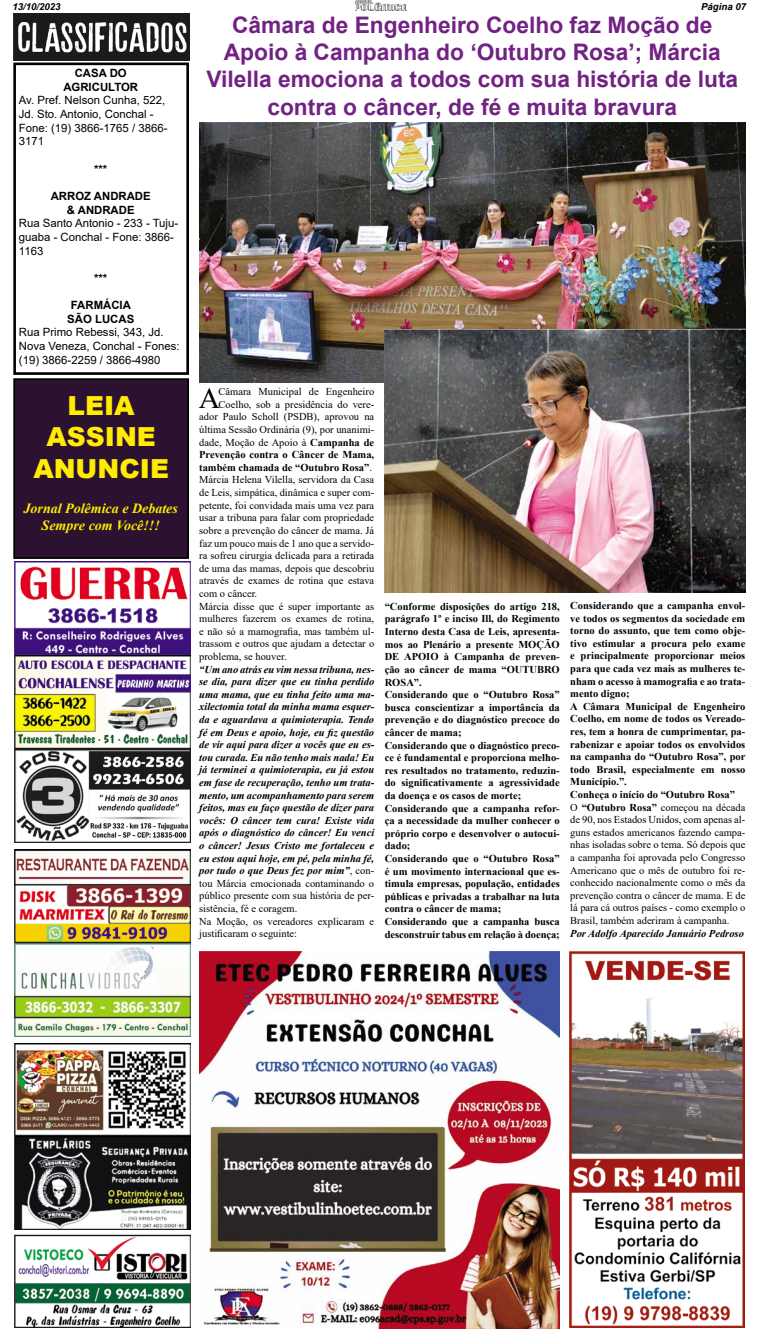
<style>
.page{position:relative;width:759px;height:1342px;background:#fff}
.page>*{position:absolute;margin:0;border:0;box-sizing:border-box;transform-origin:0 0}
.t1{font:29.49px "Times New Roman";color:#000}
.t2{font:900 26.25px/31.5px "Arial";color:#ffed00;text-align:center}
.t3{font:700 22.75px/27.3px "Arial";color:#722283;text-align:center}
.t4{font:italic 700 14px/16.8px "Times New Roman";color:#ffed00;text-align:center}
.t5{font:11.38px/13.7px "Arial";color:#000}
.t6{font:700 11.38px/13.7px "Arial";color:#000;text-align:center}
.t7{font:700 10.5px/12.6px "Times New Roman";color:#000}
.t8{font:italic 700 10.5px/12.6px "Times New Roman";color:#000}
.t9{font:10.5px "Times New Roman";color:#000}
.t10{font:italic 700 9.62px "Arial";color:#000}
.s1{font-weight:700}
.s2{font-weight:400}
.s3{font-weight:400;font-style:normal}
</style>
<div class="page">
<img style="left:355px;top:0;width:51px;height:11px">
<img style="left:15px;top:1234px;width:175px;height:93px">
<img style="left:15px;top:1137px;width:175px;height:93px">
<img style="left:15px;top:1044px;width:175px;height:91px">
<img style="left:15px;top:944px;width:175px;height:93px">
<img style="left:15px;top:849px;width:175px;height:93px">
<img style="left:15px;top:750px;width:175px;height:93px">
<img style="left:15px;top:656px;width:175px;height:92px">
<img style="left:15px;top:562px;width:175px;height:92px">
<img style="left:13px;top:14px;width:176px;height:47px">
<div style="left:13px;top:63px;width:176px;height:312px;border:3px solid #000"></div>
<div style="left:14px;top:379px;width:174px;height:179px;background:#2c1130"></div>
<div style="left:13px;top:378px;width:176px;height:181px;border:2px solid #000"></div>
<img style="left:570px;top:951px;width:175px;height:376px">
<img style="left:199px;top:951px;width:361px;height:377px">
<img style="left:199px;top:123px;width:546px;height:259px">
<img style="left:385px;top:330px;width:360px;height:263px">
<p class="t10" style="left:12px;top:0;width:50px">13/10/2023</p>
<p class="t10" style="left:701px;top:0;width:46px">Página 07</p>
<p class="t6" style="left:63px;top:66px;width:76px">CASA DO<br>AGRICULTOR</p>
<p class="t5" style="left:19px;top:93px;width:150px">Av. Pref. Nelson Cunha, 522,<br>Jd. Sto. Antonio, Conchal -<br>Fone: (19) 3866-1765 / 3866-<br>3171</p>
<p class="t6" style="left:94px;top:162px;width:15px">***</p>
<p class="t6" style="left:51px;top:189px;width:102px">ARROZ ANDRADE &amp; ANDRADE</p>
<p class="t5" style="left:19px;top:216px;width:161px">Rua Santo Antonio - 233 - Tuju&shy;guaba - Conchal - Fone: 3866-<br>1163</p>
<p class="t6" style="left:94px;top:271px;width:15px">***</p>
<p class="t6" style="left:67px;top:298px;width:68px">FARMÁCIA<br>SÃO LUCAS</p>
<p class="t5" style="left:19px;top:326px;width:162px">Rua Primo Rebessi, 343, Jd.<br>Nova Veneza, Conchal - Fones: (19) 3866-2259 / 3866-4980</p>
<h2 class="t2" style="left:33px;top:389px;width:137px">LEIA<br>ASSINE<br>ANUNCIE</h2>
<h3 class="t4" style="left:24px;top:499px;width:156px">Jornal Polêmica e Debates<br>Sempre com Você!!!</h3>
<h3 class="t3" style="left:206px;top:11px;width:533px">Câmara de Engenheiro Coelho faz Moção de Apoio à Campanha do ‘Outubro Rosa’; Márcia Vilella emociona a todos com sua história de luta contra o câncer, de fé e muita bravura</h3>
<h1 class="t1" style="left:199px;top:377px;width:23px">A</h1>
<p class="t9" style="left:219px;top:384px;width:157px">Câmara Municipal de Engenheiro</p>
<p class="t9" style="left:219px;top:397px;width:157px">Coelho, sob a presidência do vere-</p>
<p class="t9" style="left:199px;top:410px;width:177px">ador Paulo Scholl (PSDB), aprovou na</p>
<p class="t9" style="left:199px;top:422px;width:177px">última Sessão Ordinária (9), por unanimi-</p>
<p class="t9" style="left:199px;top:435px;width:177px">dade, Moção de Apoio à <span class="s1">Campanha de</span></p>
<p class="t7" style="left:199px;top:448px;width:177px">Prevenção contra o Câncer de Mama,</p>
<p class="t7" style="left:199px;top:461px;width:174px">também chamada de “Outubro Rosa”<span class="s2">.</span></p>
<p class="t9" style="left:199px;top:473px;width:177px">Márcia Helena Vilella, servidora da Casa</p>
<p class="t9" style="left:199px;top:485px;width:177px">de Leis, simpática, dinâmica e super com-</p>
<p class="t9" style="left:199px;top:498px;width:177px">petente, foi convidada mais uma vez para</p>
<p class="t9" style="left:199px;top:510px;width:177px">usar a tribuna para falar com propriedade</p>
<p class="t9" style="left:199px;top:523px;width:177px">sobre a prevenção do câncer de mama. Já</p>
<p class="t9" style="left:199px;top:536px;width:177px">faz um pouco mais de 1 ano que a servido-</p>
<p class="t9" style="left:199px;top:548px;width:177px">ra sofreu cirurgia delicada para a retirada</p>
<p class="t9" style="left:199px;top:561px;width:177px">de uma das mamas, depois que descobriu</p>
<p class="t9" style="left:199px;top:573px;width:177px">através de exames de rotina que estava</p>
<p class="t9" style="left:199px;top:586px;width:60px">com o câncer.</p>
<p class="t9" style="left:199px;top:599px;width:177px">Márcia disse que é super importante as</p>
<p class="t9" style="left:199px;top:611px;width:177px">mulheres fazerem os exames de rotina,</p>
<p class="t9" style="left:199px;top:624px;width:177px">e não só a mamografia, mas também ul-</p>
<p class="t9" style="left:199px;top:636px;width:177px">trassom e outros que ajudam a detectar o</p>
<p class="t9" style="left:199px;top:649px;width:89px">problema, se houver.</p>
<p class="t8" style="left:199px;top:662px;width:177px">“Um ano atrás eu vim nessa tribuna, nes&shy;se dia, para dizer que eu tinha perdido uma mama, que eu tinha feito uma ma&shy;xilectomia total da minha mama esquer&shy;da e aguardava a quimioterapia. Tendo fé em Deus e apoio, hoje, eu fiz questão de vir aqui para dizer a vocês que eu es&shy;tou curada. Eu não tenho mais nada! Eu já terminei a quimioterapia, eu já estou em fase de recuperação, tenho um trata&shy;mento, um acompanhamento para serem feitos, mas eu faço questão de dizer para vocês: O câncer tem cura! Existe vida após o diagnóstico do câncer! Eu venci o câncer! Jesus Cristo me fortaleceu e eu estou aqui hoje, em pé, pela minha fé, por tudo o que Deus fez por mim”<span class="s3">, con&shy;tou Márcia emocionada contaminando o público presente com sua história de per&shy;sistência, fé e coragem.<br>Na Moção, os vereadores explicaram e justificaram o seguinte:</span></p>
<p class="t7" style="left:385px;top:600px;width:177px">“Conforme disposições do artigo 218, parágrafo 1º e inciso Ill, do Regimento<br>Interno desta Casa de Leis, apresenta&shy;mos ao Plenário a presente MOÇÃO<br>DE APOIO à Campanha de preven&shy;ção ao câncer de mama “OUTUBRO<br>ROSA”.<br>Considerando que o “Outubro Rosa” busca conscientizar a importância da prevenção e do diagnóstico precoce do câncer de mama;<br>Considerando que o diagnóstico preco&shy;ce é fundamental e proporciona melho&shy;res resultados no tratamento, reduzin&shy;do significativamente a agressividade da doença e os casos de morte;<br>Considerando que a campanha refor&shy;ça a necessidade da mulher conhecer o próprio corpo e desenvolver o autocui&shy;dado;<br>Considerando que o “Outubro Rosa” é um movimento internacional que es&shy;timula empresas, população, entidades públicas e privadas a trabalhar na luta contra o câncer de mama;<br>Considerando que a campanha busca desconstruir tabus em relação à doença;</p>
<p class="t7" style="left:570px;top:599px;width:177px">Considerando que a campanha envol&shy;ve todos os segmentos da sociedade em torno do assunto, que tem como obje&shy;tivo estimular a procura pelo exame e principalmente proporcionar meios para que cada vez mais as mulheres te&shy;nham o acesso à mamografia e ao trata&shy;mento digno;<br>A Câmara Municipal de Engenheiro Coelho, em nome de todos os Vereado&shy;res, tem a honra de cumprimentar, pa&shy;rabenizar e apoiar todos os envolvidos na campanha do “Outubro Rosa”, por todo Brasil, especialmente em nosso Município.”.<br>Conheça o início do “Outubro Rosa”<br><span class="s2">O</span> “Outubro Rosa” <span class="s2">começou na década de 90, nos Estados Unidos, com apenas al&shy;guns estados americanos fazendo campa&shy;nhas isoladas sobre o tema. Só depois que a campanha foi aprovada pelo Congresso Americano que o mês de outubro foi re&shy;conhecido nacionalmente como o mês da prevenção contra o câncer de mama. E de lá para cá outros países - como exemplo o Brasil, também aderiram à campanha.</span></p>
<p class="t8" style="left:570px;top:926px;width:175px">Por Adolfo Aparecido Januário Pedroso</p>
</div>
